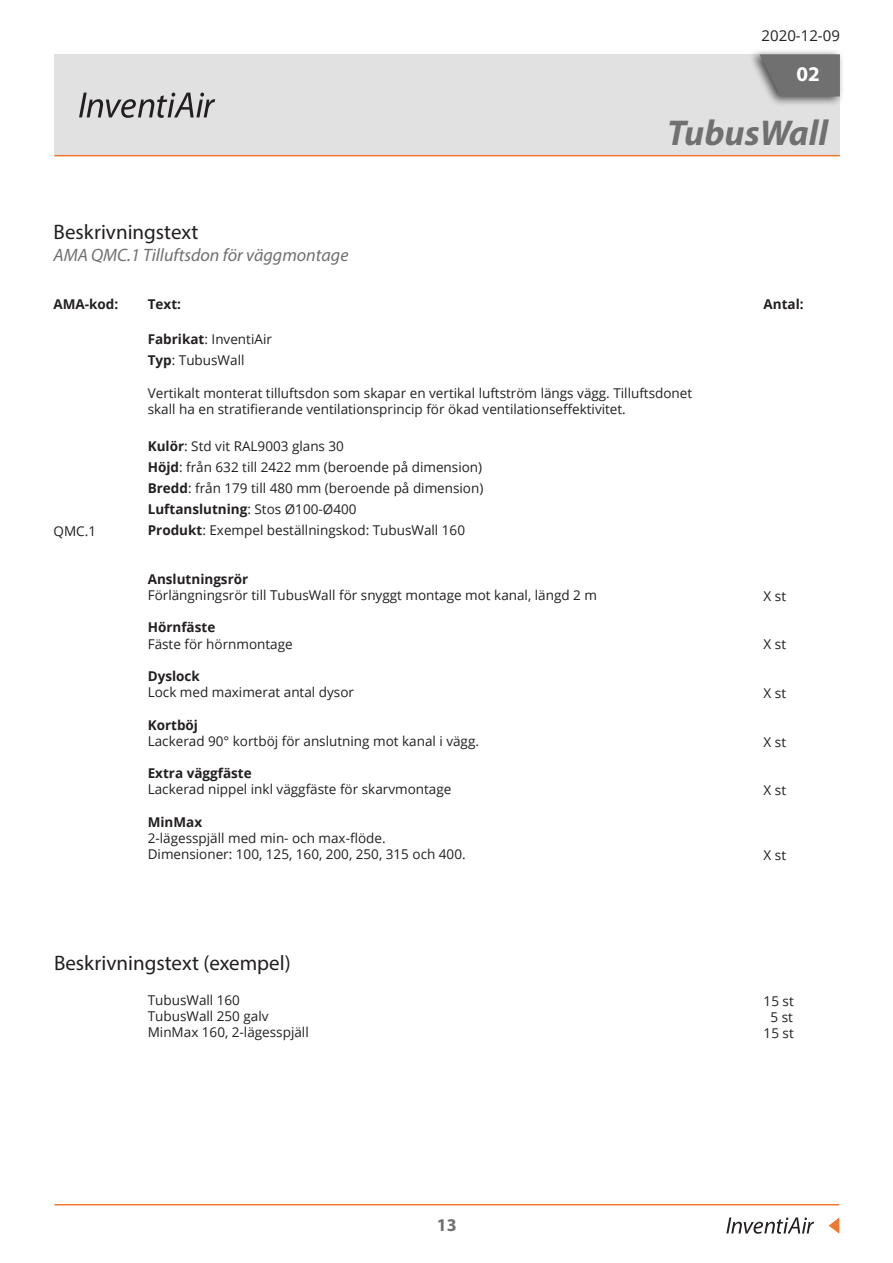
<style>
.page{position:relative;width:893px;height:1263px;background:#fff}
.page>*{position:absolute;margin:0;border:0;box-sizing:border-box;transform-origin:0 0}
.t1{font:italic 700 36px "Myriad Pro";color:#707070}
.t2{font:21px "Myriad Pro";color:#231f20}
.t3{font:700 21px "Myriad Pro";color:#fff}
.t4{font:italic 18px "Myriad Pro";color:#707070}
.t5{font:700 18px "Myriad Pro";color:#707070}
.t6{font:15px "Open Sans";color:#231f20}
.t7{font:13.5px/16.2px "Open Sans";color:#231f20}
.t8{font:700 13.5px "Open Sans";color:#231f20}
.s1{font-weight:700}
.s2{font-weight:400}
</style>
<div class="page">
<div style="left:54px;top:54px;width:785px;height:101px;background:#e1e1e1"></div>
<svg style="left:79px;top:93px;width:136px;height:25px"></svg>
<div style="left:749px;top:48px;width:96px;height:59px;background:#231f20;opacity:.75"></div>
<svg style="left:759px;top:54px;width:81px;height:42px;background:#777"></svg>
<hr style="left:54px;top:155px;width:786px;height:1px;background:#f1782f">
<svg style="left:726px;top:1217px;width:88px;height:17px"></svg>
<svg style="left:829px;top:1218px;width:10px;height:16px"></svg>
<hr style="left:54px;top:1204px;width:785px;height:1px;background:#f1782f">
<p class="t6" style="left:762px;top:25px;width:80px">2020-12-09</p>
<p class="t2" style="left:54px;top:219px;width:146px">Beskrivningstext</p>
<p class="t4" style="left:54px;top:244px;width:296px">AMA QMC.1 Tilluftsdon för väggmontage</p>
<p class="t3" style="left:797px;top:61px;width:25px">02</p>
<p class="t1" style="left:667px;top:110px;width:162px">TubusWall</p>
<p class="t8" style="left:54px;top:295px;width:66px">AMA-kod:</p>
<p class="t7" style="left:54px;top:523px;width:44px">QMC.1</p>
<p class="t8" style="left:148px;top:295px;width:35px">Text:</p>
<p class="t8" style="left:764px;top:295px;width:42px">Antal:</p>
<p class="t7" style="left:148px;top:331px;width:126px"><span class="s1">Fabrikat</span>: InventiAir</p>
<p class="t7" style="left:148px;top:352px;width:98px"><span class="s1">Typ</span>: TubusWall</p>
<p class="t7" style="left:148px;top:384px;width:546px">Vertikalt monterat tilluftsdon som skapar en vertikal luftström längs vägg. Tilluftsdonet skall ha en stratifierande ventilationsprincip för ökad ventilationseffektivitet.</p>
<p class="t7" style="left:148px;top:438px;width:198px"><span class="s1">Kulör</span>: Std vit RAL9003 glans 30</p>
<p class="t7" style="left:148px;top:459px;width:336px"><span class="s1">Höjd</span>: från 632 till 2422 mm (beroende på dimension)</p>
<p class="t7" style="left:148px;top:480px;width:337px"><span class="s1">Bredd</span>: från 179 till 480 mm (beroende på dimension)</p>
<p class="t8" style="left:148px;top:500px;width:210px">Luftanslutning<span class="s2">: Stos Ø100-Ø400</span></p>
<p class="t7" style="left:148px;top:522px;width:319px"><span class="s1">Produkt</span>: Exempel beställningskod: TubusWall 160</p>
<p class="t8" style="left:148px;top:569px;width:102px">Anslutningsrör</p>
<p class="t7" style="left:148px;top:587px;width:451px">Förlängningsrör till TubusWall för snyggt montage mot kanal, längd 2 m</p>
<p class="t8" style="left:148px;top:618px;width:69px">Hörnfäste</p>
<p class="t7" style="left:148px;top:635px;width:146px">Fäste för hörnmontage</p>
<p class="t8" style="left:148px;top:666px;width:54px">Dyslock</p>
<p class="t7" style="left:148px;top:684px;width:208px">Lock med maximerat antal dysor</p>
<p class="t8" style="left:148px;top:715px;width:52px">Kortböj</p>
<p class="t7" style="left:148px;top:732px;width:333px">Lackerad 90° kortböj för anslutning mot kanal i vägg.</p>
<p class="t8" style="left:148px;top:764px;width:106px">Extra väggfäste</p>
<p class="t7" style="left:148px;top:781px;width:305px">Lackerad nippel inkl väggfäste för skarvmontage</p>
<p class="t8" style="left:148px;top:812px;width:56px">MinMax</p>
<p class="t7" style="left:148px;top:830px;width:239px">2-lägesspjäll med min- och max-flöde.</p>
<p class="t7" style="left:148px;top:846px;width:319px">Dimensioner: 100, 125, 160, 200, 250, 315 och 400.</p>
<p class="t7" style="left:764px;top:587px;width:24px">X st</p>
<p class="t7" style="left:764px;top:636px;width:24px">X st</p>
<p class="t7" style="left:764px;top:685px;width:24px">X st</p>
<p class="t7" style="left:764px;top:733px;width:24px">X st</p>
<p class="t7" style="left:764px;top:782px;width:24px">X st</p>
<p class="t7" style="left:764px;top:847px;width:24px">X st</p>
<p class="t2" style="left:54px;top:950px;width:238px">Beskrivningstext (exempel)</p>
<p class="t7" style="left:148px;top:992px;width:94px">TubusWall 160</p>
<p class="t7" style="left:148px;top:1008px;width:122px">TubusWall 250 galv</p>
<p class="t7" style="left:148px;top:1024px;width:163px">MinMax 160, 2-lägesspjäll</p>
<p class="t5" style="left:437px;top:1213px;width:21px">13</p>
<p class="t7" style="left:764px;top:992px;width:32px">15 st</p>
<p class="t7" style="left:771px;top:1009px;width:24px">5 st</p>
<p class="t7" style="left:764px;top:1025px;width:32px">15 st</p>
</div>
